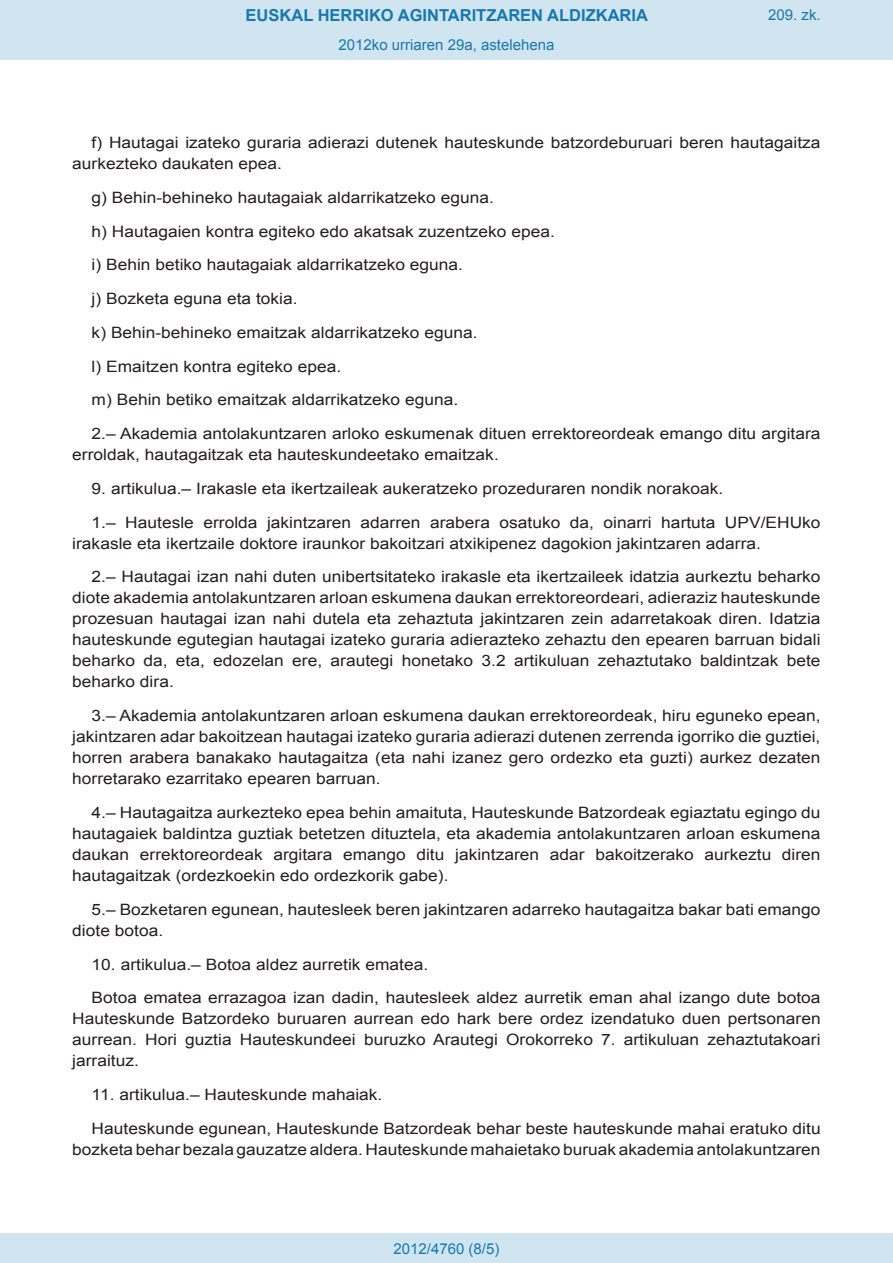
<style>
.page{position:relative;width:893px;height:1263px;background:#fff}
.page>*{position:absolute;margin:0;border:0;box-sizing:border-box;transform-origin:0 0}
.t1{font:700 16.5px "Arial";color:#1879ad}
.BOPVDetalle{font:15.6px/21px "Arial";color:#231f20;scale:1.11 1}
.Paginacion_Centro{font:15px "Arial";color:#1879ad}
</style>
<div class="page">
<div style="left:0;top:0;width:893px;height:60px;background:#d0e5f0"></div>
<div style="left:0;top:1233px;width:893px;height:30px;background:#d0e5f0"></div>
<p class="t1" style="left:246px;top:4px;width:404px">EUSKAL HERRIKO AGINTARITZAREN ALDIZKARIA</p>
<p class="Paginacion_Centro" style="left:338px;top:35px;width:217px">2012ko urriaren 29a, astelehena</p>
<p class="Paginacion_Centro" style="left:768px;top:5px;width:54px">209. zk.</p>
<p class="BOPVDetalle" style="left:72px;top:132px;width:676px;text-indent:19px">f) Hautagai izateko guraria adierazi dutenek hauteskunde batzordeburuari beren hautagaitza aurkezteko daukaten epea.</p>
<p class="BOPVDetalle" style="left:92px;top:187px;width:364px">g) Behin-behineko hautagaiak aldarrikatzeko eguna.</p>
<p class="BOPVDetalle" style="left:92px;top:221px;width:419px">h) Hautagaien kontra egiteko edo akatsak zuzentzeko epea.</p>
<p class="BOPVDetalle" style="left:92px;top:255px;width:336px">i) Behin betiko hautagaiak aldarrikatzeko eguna.</p>
<p class="BOPVDetalle" style="left:92px;top:288px;width:187px">j) Bozketa eguna eta tokia.</p>
<p class="BOPVDetalle" style="left:92px;top:322px;width:349px">k) Behin-behineko emaitzak aldarrikatzeko eguna.</p>
<p class="BOPVDetalle" style="left:92px;top:356px;width:226px">l) Emaitzen kontra egiteko epea.</p>
<p class="BOPVDetalle" style="left:92px;top:390px;width:332px">m) Behin betiko emaitzak aldarrikatzeko eguna.</p>
<p class="BOPVDetalle" style="left:72px;top:423px;width:676px;text-indent:19px">2.– Akademia antolakuntzaren arloko eskumenak dituen errektoreordeak emango ditu argitara erroldak, hautagaitzak eta hauteskundeetako emaitzak.</p>
<p class="BOPVDetalle" style="left:92px;top:478px;width:571px">9. artikulua.– Irakasle eta ikertzaileak aukeratzeko prozeduraren nondik norakoak.</p>
<p class="BOPVDetalle" style="left:72px;top:512px;width:676px;text-indent:19px">1.– Hautesle errolda jakintzaren adarren arabera osatuko da, oinarri hartuta UPV/EHUko irakasle eta ikertzaile doktore iraunkor bakoitzari atxikipenez dagokion jakintzaren adarra.</p>
<p class="BOPVDetalle" style="left:72px;top:567px;width:676px;text-align:justify;text-indent:19px">2.– Hautagai izan nahi duten unibertsitateko irakasle eta ikertzaileek idatzia aurkeztu beharko diote akademia antolakuntzaren arloan eskumena daukan errektoreordeari, adieraziz hauteskunde prozesuan hautagai izan nahi dutela eta zehaztuta jakintzaren zein adarretakoak diren. Idatzia hauteskunde egutegian hautagai izateko guraria adierazteko zehaztu den epearen barruan bidali beharko da, eta, edozelan ere, arautegi honetako 3.2 artikuluan zehaztutako baldintzak bete beharko dira.</p>
<p class="BOPVDetalle" style="left:72px;top:705px;width:676px;text-align:justify;text-indent:19px">3.– Akademia antolakuntzaren arloan eskumena daukan errektoreordeak, hiru eguneko epean, jakintzaren adar bakoitzean hautagai izateko guraria adierazi dutenen zerrenda igorriko die guztiei, horren arabera banakako hautagaitza (eta nahi izanez gero ordezko eta guzti) aurkez dezaten horretarako ezarritako epearen barruan.</p>
<p class="BOPVDetalle" style="left:72px;top:802px;width:676px;text-align:justify;text-indent:19px">4.– Hautagaitza aurkezteko epea behin amaituta, Hauteskunde Batzordeak egiaztatu egingo du hautagaiek baldintza guztiak betetzen dituztela, eta akademia antolakuntzaren arloan eskumena daukan errektoreordeak argitara emango ditu jakintzaren adar bakoitzerako aurkeztu diren hautagaitzak (ordezkoekin edo ordezkorik gabe).</p>
<p class="BOPVDetalle" style="left:72px;top:899px;width:676px;text-indent:19px">5.– Bozketaren egunean, hautesleek beren jakintzaren adarreko hautagaitza bakar bati emango diote botoa.</p>
<p class="BOPVDetalle" style="left:92px;top:954px;width:305px">10. artikulua.– Botoa aldez aurretik ematea.</p>
<p class="BOPVDetalle" style="left:72px;top:987px;width:676px;text-align:justify;text-indent:19px">Botoa ematea errazagoa izan dadin, hautesleek aldez aurretik eman ahal izango dute botoa Hauteskunde Batzordeko buruaren aurrean edo hark bere ordez izendatuko duen pertsonaren aurrean. Hori guztia Hauteskundeei buruzko Arautegi Orokorreko 7. artikuluan zehaztutakoari jarraituz.</p>
<p class="BOPVDetalle" style="left:92px;top:1084px;width:263px">11. artikulua.– Hauteskunde mahaiak.</p>
<p class="BOPVDetalle" style="left:72px;top:1118px;width:676px;text-align:right">Hauteskunde egunean, Hauteskunde Batzordeak behar beste hauteskunde mahai eratuko ditu bozketa behar bezala gauzatze aldera. Hauteskunde mahaietako buruak akademia antolakuntzaren</p>
<p class="Paginacion_Centro" style="left:393px;top:1238px;width:107px">2012/4760 (8/5)</p>
</div>
